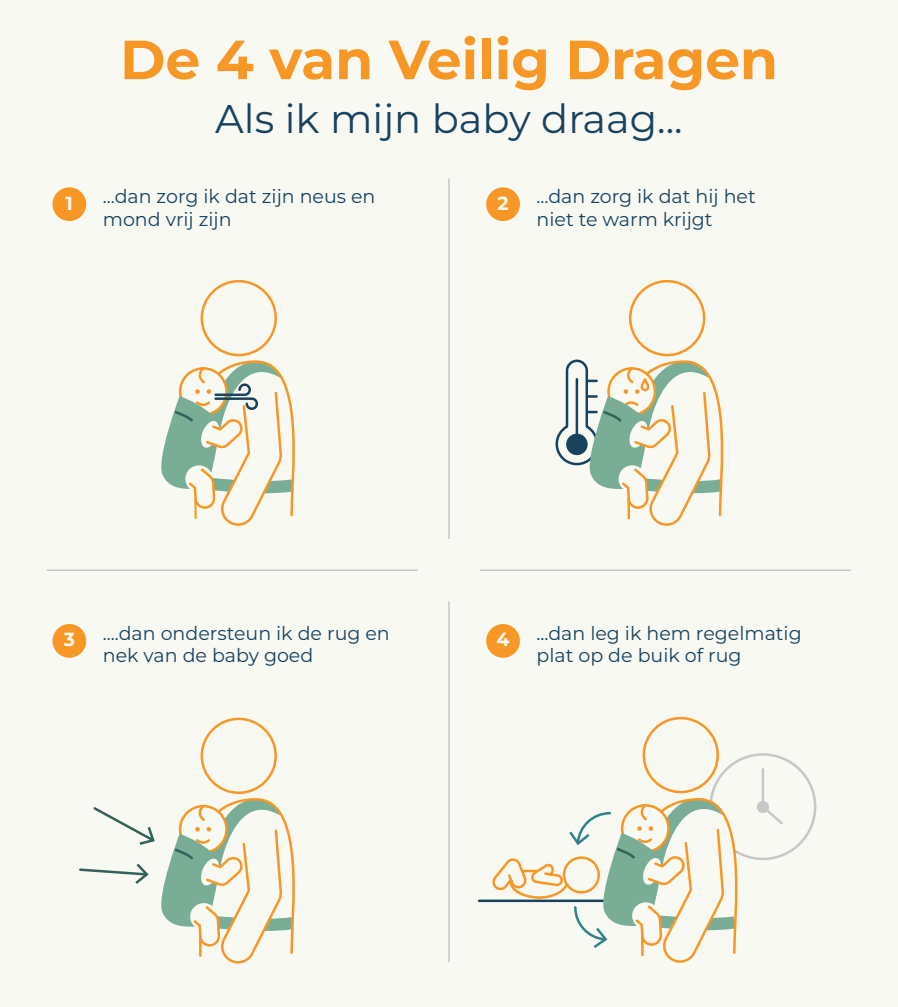
<style>
.page{position:relative;width:898px;height:1007px;background:#fff}
.page>*{position:absolute;margin:0;border:0;box-sizing:border-box;transform-origin:0 0}
.t1{font:700 55px "Montserrat";color:#f79725}
.t2{font:40px "Montserrat";color:#19425e}
.t3{font:19px/22.8px "Montserrat";color:#19425e}
.t4{font:700 19px "Montserrat";color:#f9f9f4}
</style>
<div class="page">
<div style="left:0;top:0;width:897px;height:1006px;background:#f9f9f4"></div>
<div style="left:628px;top:280px;width:77px;height:76px;border:2px solid #f79725;border-radius:50%"></div>
<svg style="left:555px;top:359px;width:169px;height:167px"></svg>
<svg style="left:641px;top:379px;width:7px;height:11px"></svg>
<div style="left:640px;top:378px;width:9px;height:13px;border:2px solid #f79725;border-radius:3px"></div>
<div style="left:200px;top:280px;width:77px;height:76px;border:2px solid #f79725;border-radius:50%"></div>
<div style="left:200px;top:717px;width:77px;height:76px;border:2px solid #f79725;border-radius:50%"></div>
<svg style="left:79px;top:798px;width:216px;height:166px"></svg>
<svg style="left:756px;top:800px;width:12px;height:12px"></svg>
<hr style="left:761px;top:769px;width:2px;height:37px;background:#c6c7c7">
<svg style="left:759px;top:802px;width:24px;height:23px"></svg>
<hr style="left:479px;top:899px;width:146px;height:2px;background:#19425e">
<div style="left:642px;top:716px;width:76px;height:77px;border:2px solid #f79725;border-radius:50%"></div>
<svg style="left:489px;top:796px;width:259px;height:167px"></svg>
<div style="left:52px;top:187px;width:34px;height:34px;background:#f79725;border-radius:50%"></div>
<div style="left:486px;top:187px;width:33px;height:34px;background:#f79725;border-radius:50%"></div>
<div style="left:52px;top:623px;width:34px;height:34px;background:#f79725;border-radius:50%"></div>
<div style="left:486px;top:623px;width:33px;height:34px;background:#f79725;border-radius:50%"></div>
<hr style="left:448px;top:178px;width:1px;height:361px;background:#c6c7c7">
<hr style="left:448px;top:601px;width:1px;height:360px;background:#c6c7c7">
<hr style="left:47px;top:569px;width:370px;height:1px;background:#c6c7c7">
<hr style="left:480px;top:569px;width:370px;height:1px;background:#c6c7c7">
<svg style="left:161px;top:360px;width:134px;height:166px"></svg>
<h1 class="t1" style="left:120px;top:23px;width:659px">De 4 van Veilig Dragen</h1>
<h2 class="t2" style="left:215px;top:92px;width:469px">Als ik mijn baby draag...</h2>
<p class="t3" style="left:103px;top:184px;width:274px">...dan zorg ik dat zijn neus en mond vrij zijn</p>
<p class="t3" style="left:536px;top:184px;width:220px">...dan zorg ik dat hij het niet te warm krijgt</p>
<p class="t4" style="left:66px;top:190px;width:9px">1</p>
<p class="t4" style="left:497px;top:190px;width:13px">2</p>
<p class="t3" style="left:103px;top:620px;width:288px">....dan ondersteun ik de rug en nek van de baby goed</p>
<p class="t3" style="left:536px;top:620px;width:266px">...dan leg ik hem regelmatig plat op de buik of rug</p>
<p class="t4" style="left:64px;top:626px;width:13px">3</p>
<p class="t4" style="left:496px;top:626px;width:15px">4</p>
</div>
